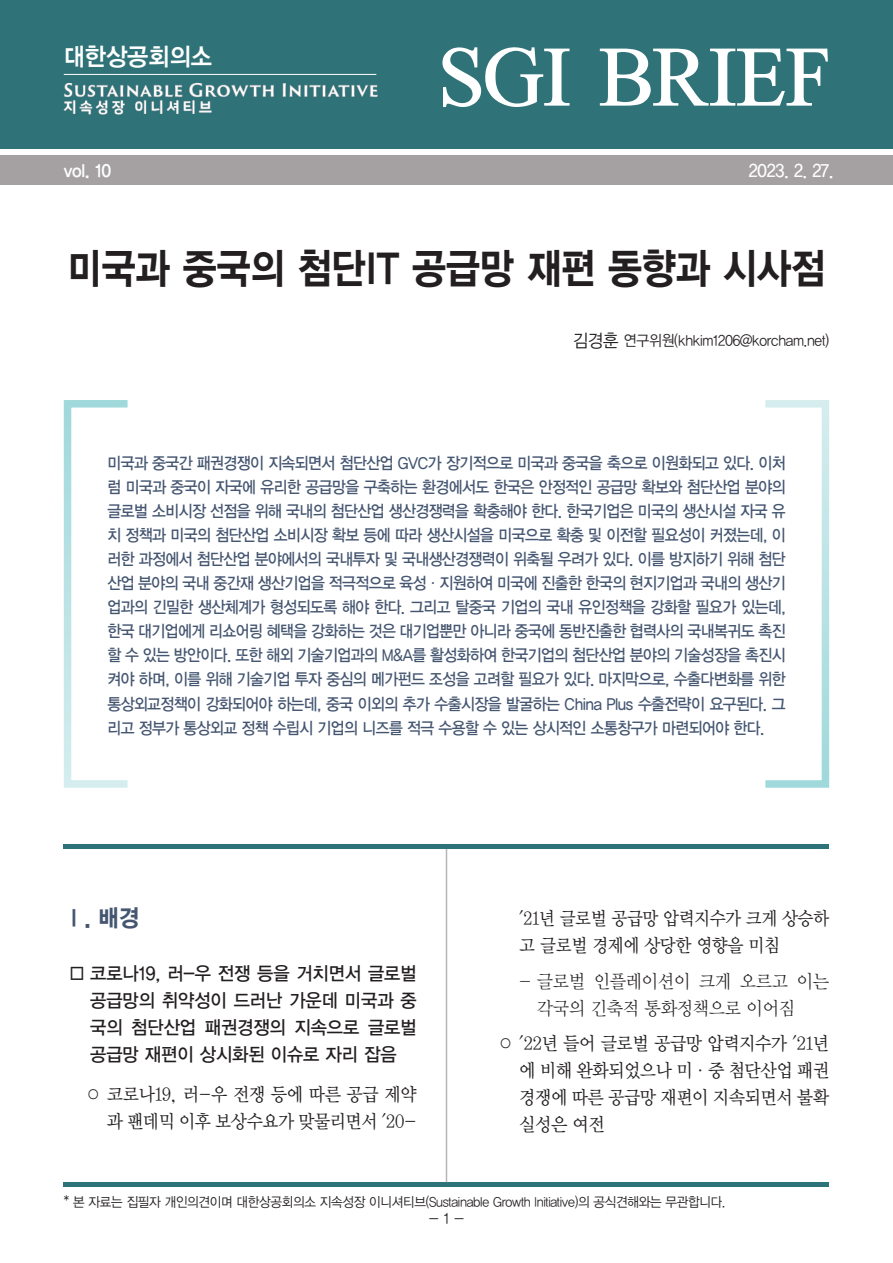
<style>
.page{position:relative;width:893px;height:1263px;background:#fff}
.page>*{position:absolute;margin:0;border:0;box-sizing:border-box;transform-origin:0 0}
.t1{font:700 99px "SD Myungjo";letter-spacing:-.01em;color:#fff}
.t2{font:42px "YDVYGO15";color:#231f20;scale:.88 1}
.t3{font:24.75px "YDVYGO14";color:#fff;scale:.93 1}
.원투쓰리{font:24px "YDVYGO15";color:#455671;scale:.93 1}
.동그라미_명조{font:18.75px/27px "YDVY Mj O13";letter-spacing:-.03em;color:#231f20;text-align:right;scale:.93 1}
.네모_고딕{font:18.75px/27px "YDVYGO13";color:#231f20;text-align:justify;scale:.94 1}
.동그라미_명조-2{font:18.75px/27px "YDVY Mj O13";letter-spacing:-.03em;color:#231f20;scale:.91 1}
.바명조{font:18.75px/27px "YDVY Mj O12";letter-spacing:-.02em;color:#231f20;scale:.93 1}
.t4{font:18px "YDVYGO13";letter-spacing:-.02em;color:#fff;scale:.93 1}
.t5{font:18px "YDVYGO14";color:#fff;scale:.93 1}
.t6{font:16.5px/24px "YDVYGO13";letter-spacing:-.035em;color:#455671;text-align:justify;scale:.91 1}
.t7{font:15px "YDVYGO12";letter-spacing:-.015em;color:#231f20;scale:.93 1}
.t8{font:15px "YDVYGO12";letter-spacing:-.015em;color:#231f20}
.t9{font:13.5px "YDVYGO12";letter-spacing:-.02em;color:#231f20;scale:.93 1}
.s1{font-size:18px}
.s2{font-size:31.5px}
</style>
<div class="page">
<div style="left:0;top:0;width:893px;height:149px;background:#2f7379"></div>
<div style="left:0;top:155px;width:893px;height:30px;background:#a5a1a2"></div>
<hr style="left:64px;top:74px;width:312px;height:1px;background:#fff">
<hr style="left:64px;top:1182px;width:765px;height:4px;background:#2e7379">
<hr style="left:446px;top:849px;width:1px;height:333px;background:#b9b5b6">
<hr style="left:64px;top:845px;width:765px;height:4px;background:#2e7379">
<div style="left:762px;top:400px;width:67px;height:388px;border:8px solid #fff"></div>
<div style="left:64px;top:400px;width:67px;height:388px;border:8px solid #fff"></div>
<h3 class="t3" style="left:64px;top:42px;width:161px">대한상공회의소</h3>
<p class="t5" style="left:64px;top:160px;width:53px">vol. 10</p>
<h1 class="t1" style="left:438px;top:40px;width:393px">SGI BRIEF</h1>
<p class="t4" style="left:749px;top:160px;width:93px">2023. 2. 27.</p>
<p class="t2" style="left:68px;top:244px;width:862px">미국과 중국의 첨단IT 공급망 재편 동향과 시사점</p>
<p class="t7" style="left:573px;top:332px;width:277px"><span class="s1">김경훈</span> 연구위원(khkim1206@korcham.net)</p>
<p class="t6" style="left:107px;top:451px;width:747px">미국과 중국간 패권경쟁이 지속되면서 첨단산업 GVC가 장기적으로 미국과 중국을 축으로 이원화되고 있다. 이처 럼 미국과 중국이 자국에 유리한 공급망을 구축하는 환경에서도 한국은 안정적인 공급망 확보와 첨단산업 분야의 글로벌 소비시장 선점을 위해 국내의 첨단산업 생산경쟁력을 확충해야 한다. 한국기업은 미국의 생산시설 자국 유 치 정책과 미국의 첨단산업 소비시장 확보 등에 따라 생산시설을 미국으로 확충 및 이전할 필요성이 커졌는데, 이 러한 과정에서 첨단산업 분야에서의 국내투자 및 국내생산경쟁력이 위축될 우려가 있다. 이를 방지하기 위해 첨단 산업 분야의 국내 중간재 생산기업을 적극적으로 육성·지원하여 미국에 진출한 한국의 현지기업과 국내의 생산기 업과의 긴밀한 생산체계가 형성되도록 해야 한다. 그리고 탈중국 기업의 국내 유인정책을 강화할 필요가 있는데, 한국 대기업에게 리쇼어링 혜택을 강화하는 것은 대기업뿐만 아니라 중국에 동반진출한 협력사의 국내복귀도 촉진 할 수 있는 방안이다. 또한 해외 기술기업과의 M&amp;A를 활성화하여 한국기업의 첨단산업 분야의 기술성장을 촉진시 켜야 하며, 이를 위해 기술기업 투자 중심의 메가펀드 조성을 고려할 필요가 있다. 마지막으로, 수출다변화를 위한 통상외교정책이 강화되어야 하는데, 중국 이외의 추가 수출시장을 발굴하는 China Plus 수출전략이 요구된다. 그 리고 정부가 통상외교 정책 수립시 기업의 니즈를 적극 수용할 수 있는 상시적인 소통창구가 마련되어야 한다.</p>
<p class="원투쓰리" style="left:64px;top:904px;width:83px">Ⅰ. 배경</p>
<p class="네모_고딕" style="left:90px;top:960px;width:349px;text-indent:-26px"><span class="s2">□</span>코로나19, 러-우 전쟁 등을 거치면서 글로벌 공급망의 취약성이 드러난 가운데 미국과 중 국의 첨단산업 패권경쟁의 지속으로 글로벌 공급망 재편이 상시화된 이슈로 자리 잡음</p>
<p class="동그라미_명조" style="left:85px;top:1081px;width:358px">○ 코로나19, 러-우 전쟁 등에 따른 공급 제약 과 팬데믹 이후 보상수요가 맞물리면서 ′20-</p>
<p class="동그라미_명조-2" style="left:519px;top:905px;width:342px">′21년 글로벌 공급망 압력지수가 크게 상승하 고 글로벌 경제에 상당한 영향을 미침</p>
<p class="바명조" style="left:537px;top:968px;width:316px;text-indent:-18px">- 글로벌 인플레이션이 크게 오르고 이는 각국의 긴축적 통화정책으로 이어짐</p>
<p class="동그라미_명조" style="left:519px;top:1030px;width:335px;text-align:justify;text-indent:-22px">○ ′22년 들어 글로벌 공급망 압력지수가 ′21년 에 비해 완화되었으나 미·중 첨단산업 패권 경쟁에 따른 공급망 재편이 지속되면서 불확 실성은 여전</p>
<p class="t9" style="left:64px;top:1194px;width:713px">* 본 자료는 집필자 개인의견이며 대한상공회의소 지속성장 이니셔티브(Sustainable Growth Initiative)의 공식견해와는 무관합니다.</p>
<p class="t8" style="left:429px;top:1210px;width:36px">- 1 -</p>
</div>
